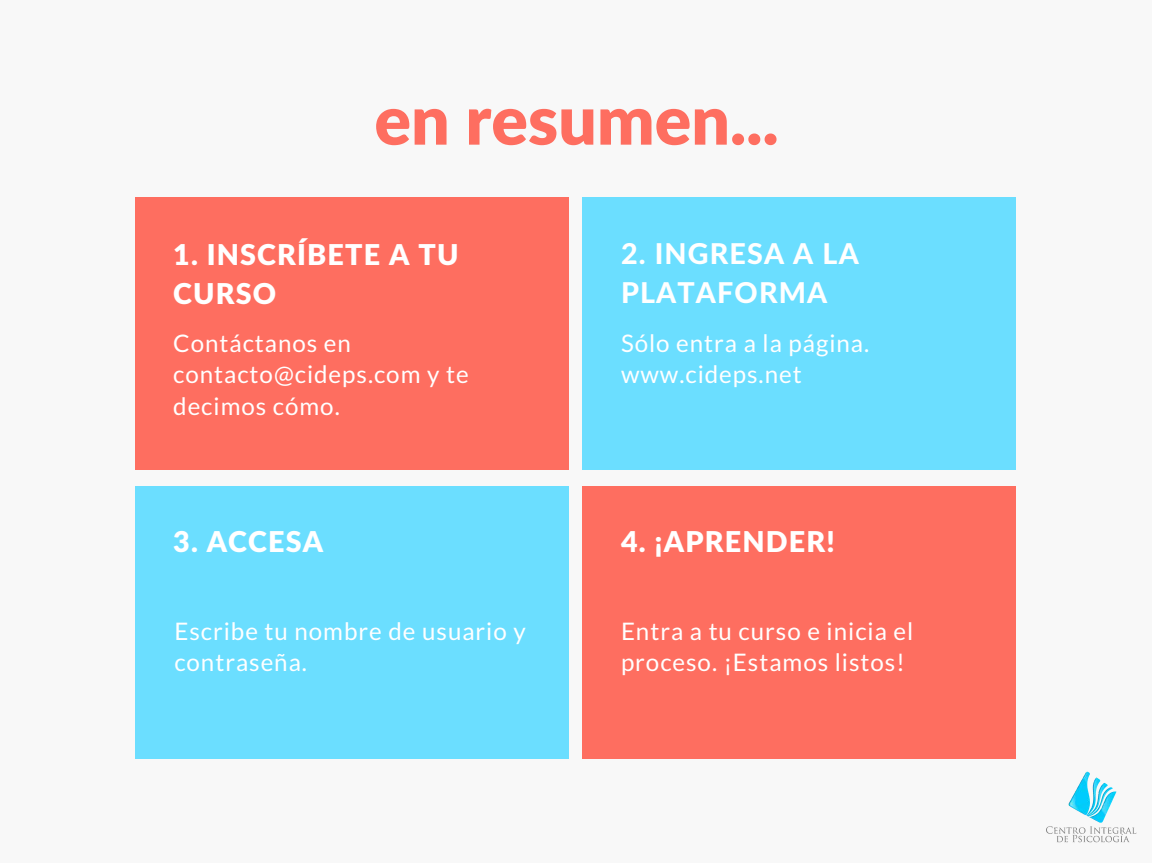
<style>
.page{position:relative;width:1152px;height:863px;background:#fff}
.page>*{position:absolute;margin:0;border:0;box-sizing:border-box;transform-origin:0 0}
.t1{font:900 67.95px "Lato";color:#fe6e60}
.t2{font:900 28.65px/39.3px "Lato";letter-spacing:.04em;color:#fff}
.t3{font:800 28.65px/39.3px "Lato";letter-spacing:.04em;color:#fff}
.t4{font:24.15px/31.5px "Lato";letter-spacing:.04em;color:#fff}
</style>
<div class="page">
<div style="left:0;top:0;width:1152px;height:862px;background:#f8f8f8"></div>
<div style="left:135px;top:198px;width:433px;height:272px;background:#fe6e60"></div>
<div style="left:583px;top:198px;width:433px;height:272px;background:#6bdeff"></div>
<div style="left:135px;top:486px;width:433px;height:272px;background:#6bdeff"></div>
<div style="left:583px;top:486px;width:433px;height:272px;background:#fe6e60"></div>
<img style="left:1046px;top:771px;width:91px;height:72px">
<h1 class="t1" style="left:374px;top:78px;width:406px">en resumen...</h1>
<p class="t2" style="left:173px;top:234px;width:287px">1. INSCRÍBETE A TU<br>CURSO</p>
<p class="t3" style="left:621px;top:233px;width:239px">2. INGRESA A LA<br>PLATAFORMA</p>
<p class="t4" style="left:173px;top:326px;width:297px">Contáctanos en contacto@cideps.com y te decimos cómo.</p>
<p class="t4" style="left:621px;top:326px;width:250px">Sólo entra a la página. www.cideps.net</p>
<p class="t2" style="left:173px;top:521px;width:151px">3. ACCESA</p>
<p class="t2" style="left:621px;top:521px;width:215px">4. ¡APRENDER!</p>
<p class="t4" style="left:174px;top:614px;width:353px">Escribe tu nombre de usuario y contraseña.</p>
<p class="t4" style="left:621px;top:614px;width:294px">Entra a tu curso e inicia el proceso. ¡Estamos listos!</p>
</div>
